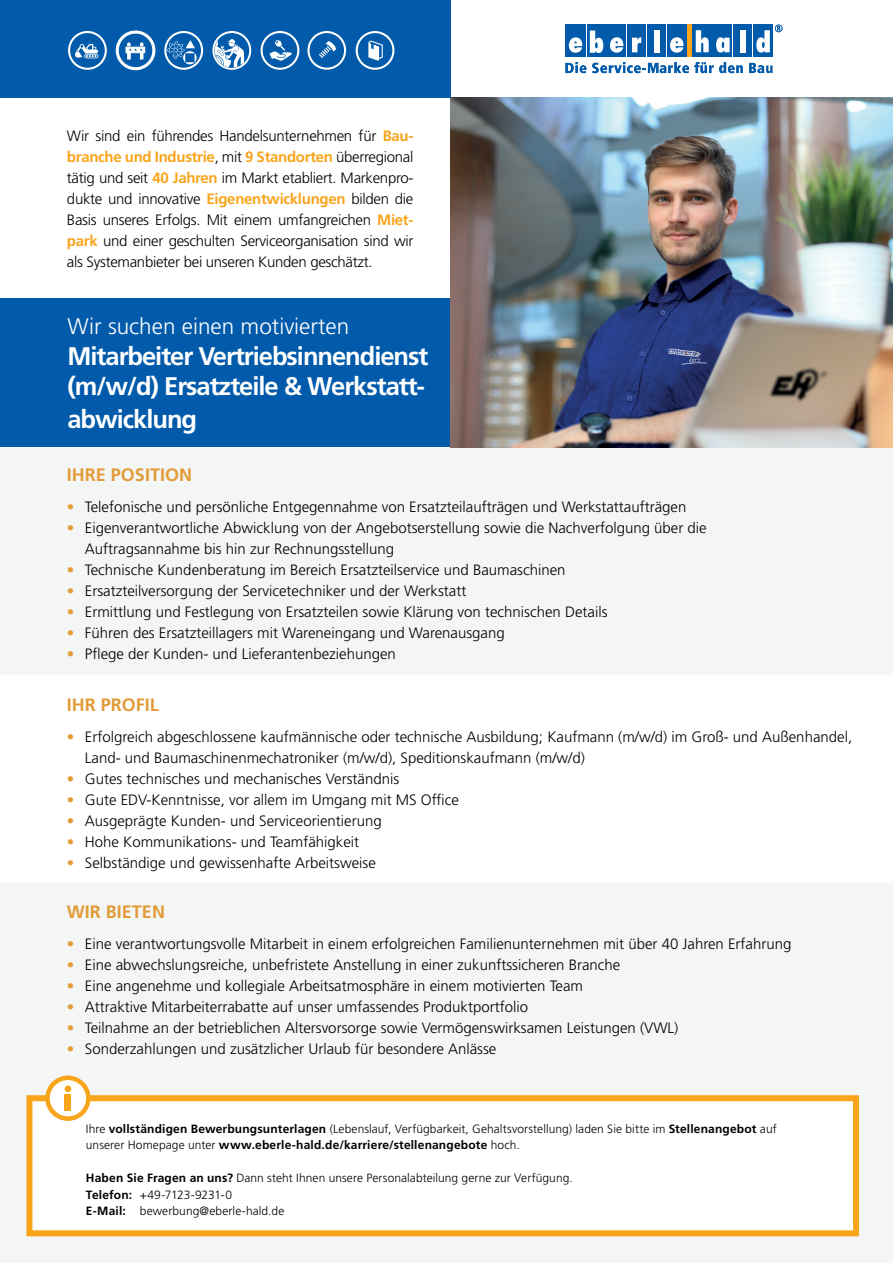
<style>
.page{position:relative;width:893px;height:1263px;background:#fff}
.page>*{position:absolute;margin:0;border:0;box-sizing:border-box;transform-origin:0 0}
.t1{font:700 25.5px/30.6px "Frutiger LT Std";letter-spacing:-.04em;color:#fff}
.t2{font:300 22.5px "Frutiger LT Std";color:#fff}
.t3{font:700 18px "Frutiger LT Std";color:#e39b38}
.t4{font:300 15px/21px "Frutiger LT Std";color:#000001}
.t5{font:300 12px/16.5px "Frutiger LT Std";letter-spacing:.005em;color:#000001}
.s1{font-weight:700;color:#f9a51b}
.s2{color:#e39b38}
.s3{font-weight:700}
</style>
<div class="page">
<div style="left:0;top:0;width:451px;height:98px;background:#015aaa"></div>
<svg style="left:587px;top:25px;width:19px;height:32px"></svg>
<svg style="left:590px;top:31px;width:13px;height:22px"></svg>
<div style="left:647px;top:25px;width:19px;height:32px;background:#015aaa"></div>
<div style="left:654px;top:30px;width:5px;height:22px;background:#fff"></div>
<div style="left:627px;top:25px;width:19px;height:32px;background:#015aaa"></div>
<svg style="left:632px;top:37px;width:9px;height:15px"></svg>
<div style="left:686px;top:25px;width:6px;height:32px;background:#f9a51b"></div>
<div style="left:734px;top:25px;width:18px;height:32px;background:#015aaa"></div>
<div style="left:740px;top:30px;width:6px;height:22px;background:#fff"></div>
<div style="left:692px;top:25px;width:20px;height:32px;background:#015aaa"></div>
<svg style="left:696px;top:30px;width:13px;height:22px"></svg>
<div style="left:713px;top:25px;width:19px;height:32px;background:#015aaa"></div>
<div style="left:753px;top:25px;width:20px;height:32px;background:#015aaa"></div>
<svg style="left:716px;top:37px;width:14px;height:16px"></svg>
<div style="left:565px;top:25px;width:21px;height:32px;background:#015aaa"></div>
<svg style="left:569px;top:37px;width:13px;height:16px"></svg>
<div style="left:607px;top:25px;width:19px;height:32px;background:#015aaa"></div>
<svg style="left:610px;top:37px;width:13px;height:16px"></svg>
<div style="left:667px;top:25px;width:19px;height:32px;background:#015aaa"></div>
<svg style="left:670px;top:37px;width:13px;height:16px"></svg>
<svg style="left:565px;top:62px;width:21px;height:11px"></svg>
<svg style="left:592px;top:62px;width:181px;height:11px"></svg>
<svg style="left:756px;top:25px;width:26px;height:28px"></svg>
<svg style="left:116px;top:31px;width:39px;height:39px"></svg>
<svg style="left:68px;top:31px;width:39px;height:39px"></svg>
<svg style="left:164px;top:31px;width:39px;height:39px"></svg>
<svg style="left:212px;top:31px;width:39px;height:39px"></svg>
<svg style="left:261px;top:31px;width:38px;height:39px"></svg>
<svg style="left:307px;top:31px;width:39px;height:39px"></svg>
<svg style="left:356px;top:31px;width:38px;height:39px"></svg>
<div style="left:0;top:447px;width:893px;height:228px;background:#f4f5f5"></div>
<div style="left:0;top:883px;width:893px;height:380px;background:#f4f5f5"></div>
<div style="left:0;top:299px;width:450px;height:148px;background:#015aaa"></div>
<div style="left:26px;top:1095px;width:833px;height:141px;background:#fff;border:6px solid #f9a51b"></div>
<svg style="left:45px;top:1075px;width:46px;height:46px"></svg>
<div style="left:50px;top:1080px;width:36px;height:36px;background:#fff;border-radius:50%"></div>
<div style="left:65px;top:1094px;width:6px;height:16px;background:#f9a51b"></div>
<div style="left:65px;top:1085px;width:6px;height:7px;background:#f9a51b;border-radius:50%"></div>
<img style="left:450px;top:98px;width:443px;height:349px">
<p class="t4" style="left:67px;top:125px;width:348px;text-align:justify">Wir sind ein führendes Handelsunternehmen für <span class="s1">Bau&shy;branche und Industrie</span>, mit <span class="s1">9 Standorten</span> überregional tätig und seit <span class="s1">40 Jahren</span> im Markt etabliert. Markenpro&shy;dukte und innovative <span class="s1">Eigenentwicklungen</span> bilden die Basis unseres Erfolgs. Mit einem umfangreichen <span class="s1">Miet&shy;park</span> und einer geschulten Serviceorganisation sind wir als Systemanbieter bei unseren Kunden geschätzt.</p>
<h2 class="t2" style="left:68px;top:314px;width:283px">Wir suchen einen motivierten</h2>
<h1 class="t1" style="left:68px;top:341px;width:362px">Mitarbeiter Vertriebsinnendienst (m/w/d) Ersatzteile &amp; Werkstatt-</h1>
<h1 class="t1" style="left:68px;top:404px;width:131px">abwicklung</h1>
<p class="t3" style="left:67px;top:465px;width:127px">IHRE POSITION</p>
<p class="t4" style="left:67px;top:497px;width:621px"><span class="s2">•</span> Telefonische und persönliche Entgegennahme von Ersatzteilaufträgen und Werkstattaufträgen</p>
<p class="t4" style="left:85px;top:518px;width:623px;text-indent:-18px"><span class="s2">•</span> Eigenverantwortliche Abwicklung von der Angebotserstellung sowie die Nachverfolgung über die<br>Auftragsannahme bis hin zur Rechnungsstellung</p>
<p class="t4" style="left:67px;top:560px;width:500px"><span class="s2">•</span> Technische Kundenberatung im Bereich Ersatzteilservice und Baumaschinen</p>
<p class="t4" style="left:67px;top:581px;width:401px"><span class="s2">•</span> Ersatzteilversorgung der Servicetechniker und der Werkstatt</p>
<p class="t4" style="left:67px;top:602px;width:542px"><span class="s2">•</span> Ermittlung und Festlegung von Ersatzteilen sowie Klärung von technischen Details</p>
<p class="t4" style="left:67px;top:623px;width:439px"><span class="s2">•</span> Führen des Ersatzteillagers mit Wareneingang und Warenausgang</p>
<p class="t4" style="left:67px;top:644px;width:330px"><span class="s2">•</span> Pflege der Kunden- und Lieferantenbeziehungen</p>
<p class="t3" style="left:67px;top:694px;width:94px">IHR PROFIL</p>
<p class="t4" style="left:85px;top:726px;width:769px;text-indent:-18px"><span class="s2">•</span> Erfolgreich abgeschlossene kaufmännische oder technische Ausbildung; Kaufmann (m/w/d) im Groß- und Außenhandel,<br>Land- und Baumaschinenmechatroniker (m/w/d), Speditionskaufmann (m/w/d)</p>
<p class="t4" style="left:67px;top:768px;width:334px"><span class="s2">•</span> Gutes technisches und mechanisches Verständnis</p>
<p class="t4" style="left:67px;top:789px;width:393px"><span class="s2">•</span> Gute EDV-Kenntnisse, vor allem im Umgang mit MS Office</p>
<p class="t4" style="left:67px;top:810px;width:316px"><span class="s2">•</span> Ausgeprägte Kunden- und Serviceorientierung</p>
<p class="t4" style="left:67px;top:831px;width:294px"><span class="s2">•</span> Hohe Kommunikations- und Teamfähigkeit</p>
<p class="t4" style="left:67px;top:852px;width:310px"><span class="s2">•</span> Selbständige und gewissenhafte Arbeitsweise</p>
<p class="t3" style="left:67px;top:901px;width:100px">WIR BIETEN</p>
<p class="t4" style="left:67px;top:933px;width:726px"><span class="s2">•</span> Eine verantwortungsvolle Mitarbeit in einem erfolgreichen Familienunternehmen mit über 40 Jahren Erfahrung</p>
<p class="t4" style="left:67px;top:954px;width:555px"><span class="s2">•</span> Eine abwechslungsreiche, unbefristete Anstellung in einer zukunftssicheren Branche</p>
<p class="t4" style="left:67px;top:975px;width:518px"><span class="s2">•</span> Eine angenehme und kollegiale Arbeitsatmosphäre in einem motivierten Team</p>
<p class="t4" style="left:67px;top:996px;width:463px"><span class="s2">•</span> Attraktive Mitarbeiterrabatte auf unser umfassendes Produktportfolio</p>
<p class="t4" style="left:67px;top:1017px;width:613px"><span class="s2">•</span> Teilnahme an der betrieblichen Altersvorsorge sowie Vermögenswirksamen Leistungen (VWL)</p>
<p class="t4" style="left:67px;top:1038px;width:431px"><span class="s2">•</span> Sonderzahlungen und zusätzlicher Urlaub für besondere Anlässe</p>
<p class="t5" style="left:86px;top:1121px;width:692px">Ihre <span class="s3">vollständigen Bewerbungsunterlagen</span> (Lebenslauf, Verfügbarkeit, Gehaltsvorstellung) laden Sie bitte im <span class="s3">Stellenangebot</span> auf unserer Homepage unter <span class="s3">www.eberle-hald.de/karriere/stellenangebote</span> hoch.</p>
<p class="t5" style="left:86px;top:1170px;width:488px"><span class="s3">Haben Sie Fragen an uns?</span> Dann steht Ihnen unsere Personalabteilung gerne zur Verfügung.<br><span class="s3">Telefon:</span> +49-7123-9231-0<br><span class="s3">E-Mail:</span> bewerbung@eberle-hald.de</p>
</div>
